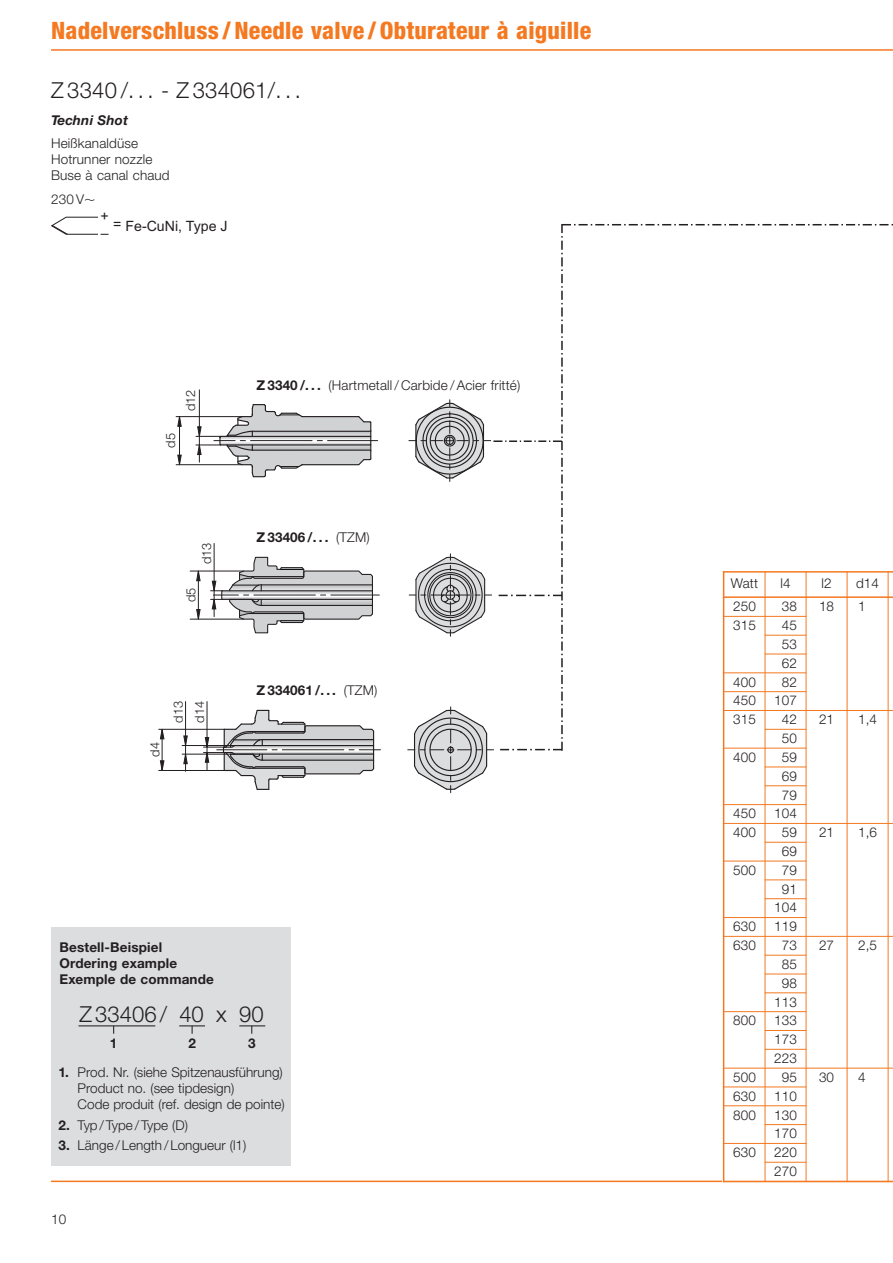
<style>
.page{position:relative;width:893px;height:1263px;background:#fff}
.page>*{position:absolute;margin:0;border:0;box-sizing:border-box;transform-origin:0 0}
.t1{font:800 condensed 24px "Helvetica Neue";letter-spacing:.01em;color:#f47921}
.t2{font:300 22.05px "Helvetica Neue";letter-spacing:.01em;color:#231f20}
.t3{font:14.25px/17.4px "Helvetica Neue";color:#231f20}
.t4{font:300 13.5px/18.8px "Helvetica Neue";letter-spacing:.01em;color:#231f20}
.t5{font:700 13.5px/15.9px "Helvetica Neue CE";letter-spacing:.01em;color:#231f20}
.t6{font:italic 700 13.5px "Helvetica Neue CE";letter-spacing:.01em;color:#231f20}
.t7{font:300 12.9px/21.5px "Helvetica Neue";color:#231f20}
.t8{font:300 12.75px "Helvetica Neue";color:#231f20}
.s1{font-family:"European Pi Two";font-weight:400}
.s2{font-family:"Helvetica Neue CE";font-weight:700}
.s3{font-family:"Helvetica Neue";font-weight:300}
</style>
<div class="page">
<hr style="left:51px;top:49px;width:842px;height:2px;background:#f47921">
<hr style="left:51px;top:1180px;width:842px;height:2px;background:#f47921">
<svg style="left:51px;top:216px;width:47px;height:19px"></svg>
<div style="left:806px;top:1068px;width:41px;height:113px;background:#fff"></div>
<div style="left:847px;top:1068px;width:41px;height:113px;background:#fff"></div>
<div style="left:888px;top:1068px;width:5px;height:113px;background:#fff"></div>
<div style="left:723px;top:1143px;width:42px;height:38px;background:#fff"></div>
<div style="left:765px;top:1162px;width:41px;height:20px;background:#fff"></div>
<hr style="left:723px;top:571px;width:1px;height:611px;background:#f47921">
<hr style="left:765px;top:571px;width:1px;height:611px;background:#f47921">
<hr style="left:806px;top:571px;width:1px;height:611px;background:#f47921">
<hr style="left:847px;top:571px;width:1px;height:611px;background:#f47921">
<hr style="left:888px;top:571px;width:1px;height:611px;background:#f47921">
<hr style="left:723px;top:804px;width:83px;height:1px;background:#f47921">
<hr style="left:723px;top:823px;width:170px;height:1px;background:#f47921">
<hr style="left:765px;top:842px;width:41px;height:1px;background:#f47921">
<hr style="left:723px;top:861px;width:83px;height:1px;background:#f47921">
<hr style="left:765px;top:879px;width:41px;height:1px;background:#f47921">
<hr style="left:765px;top:898px;width:41px;height:1px;background:#f47921">
<hr style="left:723px;top:917px;width:83px;height:1px;background:#f47921">
<hr style="left:723px;top:936px;width:170px;height:1px;background:#f47921">
<hr style="left:765px;top:955px;width:41px;height:1px;background:#f47921">
<hr style="left:765px;top:974px;width:41px;height:1px;background:#f47921">
<hr style="left:765px;top:992px;width:41px;height:1px;background:#f47921">
<hr style="left:723px;top:1011px;width:83px;height:1px;background:#f47921">
<hr style="left:765px;top:1030px;width:41px;height:1px;background:#f47921">
<hr style="left:765px;top:1049px;width:41px;height:1px;background:#f47921">
<hr style="left:723px;top:1068px;width:170px;height:1px;background:#f47921">
<hr style="left:723px;top:1086px;width:83px;height:1px;background:#f47921">
<hr style="left:723px;top:1105px;width:83px;height:1px;background:#f47921">
<hr style="left:765px;top:1124px;width:41px;height:1px;background:#f47921">
<hr style="left:723px;top:1143px;width:83px;height:1px;background:#f47921">
<hr style="left:765px;top:1162px;width:41px;height:1px;background:#f47921">
<hr style="left:723px;top:1181px;width:170px;height:1px;background:#f47921">
<hr style="left:176px;top:464px;width:66px;height:1px;background:#231f20">
<hr style="left:176px;top:416px;width:66px;height:1px;background:#231f20">
<hr style="left:199px;top:390px;width:1px;height:46px;background:#231f20">
<svg style="left:177px;top:416px;width:5px;height:49px"></svg>
<svg style="left:196px;top:403px;width:182px;height:75px"></svg>
<hr style="left:190px;top:619px;width:54px;height:1px;background:#231f20">
<hr style="left:190px;top:571px;width:54px;height:1px;background:#231f20">
<hr style="left:214px;top:543px;width:1px;height:56px;background:#231f20">
<svg style="left:196px;top:570px;width:5px;height:50px"></svg>
<svg style="left:211px;top:556px;width:168px;height:78px"></svg>
<hr style="left:159px;top:770px;width:65px;height:1px;background:#231f20">
<hr style="left:159px;top:729px;width:65px;height:1px;background:#231f20">
<hr style="left:207px;top:701px;width:1px;height:46px;background:#231f20">
<hr style="left:182px;top:745px;width:53px;height:1px;background:#231f20">
<hr style="left:182px;top:754px;width:53px;height:1px;background:#231f20">
<hr style="left:185px;top:701px;width:1px;height:44px;background:#231f20">
<svg style="left:160px;top:729px;width:5px;height:41px"></svg>
<svg style="left:183px;top:735px;width:5px;height:35px"></svg>
<svg style="left:203px;top:709px;width:177px;height:81px"></svg>
<svg style="left:408px;top:224px;width:485px;height:569px"></svg>
<div style="left:51px;top:927px;width:239px;height:239px;background:#dcdddf"></div>
<hr style="left:78px;top:1025px;width:77px;height:1px;background:#231f20">
<svg style="left:179px;top:1025px;width:26px;height:9px"></svg>
<svg style="left:239px;top:1025px;width:26px;height:9px"></svg>
<h1 class="t1" style="left:51px;top:22px;width:542px">Nadelverschluss / Needle valve / Obturateur à aiguille</h1>
<h2 class="t2" style="left:51px;top:82px;width:251px">Z 3340 /. . . - Z 334061/. . .</h2>
<p class="t6" style="left:51px;top:115px;width:79px">Techni Shot</p>
<p class="t4" style="left:51px;top:137px;width:120px;line-height:15.9px">Heißkanaldüse<br>Hotrunner nozzle<br>Buse à canal chaud</p>
<p class="t4" style="left:51px;top:191px;width:46px">230 V<span class="s1">-</span></p>
<p class="t3" style="left:100px;top:208px;width:10px">+ –</p>
<p class="t3" style="left:113px;top:218px;width:116px">= Fe-CuNi, Type J</p>
<p class="t8" style="left:166px;top:448px;width:16px;rotate:-90deg">d5</p>
<p class="t8" style="left:186px;top:411px;width:23px;rotate:-90deg">d12</p>
<p class="t7" style="left:197px;top:564px;width:23px;rotate:-90deg">d13</p>
<p class="t7" style="left:181px;top:602px;width:16px;rotate:-90deg">d5</p>
<p class="t7" style="left:145px;top:757px;width:16px;rotate:-90deg">d4</p>
<p class="t7" style="left:169px;top:723px;width:23px;rotate:-90deg">d13 d14</p>
<p class="t4" style="left:256px;top:377px;width:265px"><span class="s2">Z 3340 /. . .</span> (Hartmetall / Carbide / Acier fritté)</p>
<p class="t5" style="left:256px;top:530px;width:115px">Z 33406 /. . . <span class="s3">(TZM)</span></p>
<p class="t5" style="left:256px;top:684px;width:123px">Z 334061 /. . . <span class="s3">(TZM)</span></p>
<p class="t5" style="left:60px;top:941px;width:156px">Bestell-Beispiel<br>Ordering example<br>Exemple de commande</p>
<h2 class="t2" style="left:80px;top:1006px;width:186px">Z 33406 / 40 x 90</h2>
<p class="t5" style="left:110px;top:1037px;width:9px">1</p>
<p class="t5" style="left:189px;top:1037px;width:9px">2</p>
<p class="t5" style="left:248px;top:1037px;width:9px">3</p>
<p class="t4" style="left:78px;top:1065px;width:209px;line-height:16.2px;text-indent:-19px"><span class="s2">1.</span> Prod. Nr. (siehe Spitzenausführung)<br>Product no. (see tipdesign)<br>Code produit (ref. design de pointe)</p>
<p class="t4" style="left:59px;top:1117px;width:131px"><span class="s2">2.</span> Typ / Type / Type (D)</p>
<p class="t4" style="left:59px;top:1137px;width:189px"><span class="s2">3.</span> Länge / Length / Longueur (l1)</p>
<p class="t4" style="left:51px;top:1211px;width:17px">10</p>
<p class="t4" style="left:731px;top:575px;width:29px">Watt</p>
<p class="t4" style="left:780px;top:575px;width:12px">l4</p>
<p class="t4" style="left:821px;top:575px;width:12px">l2</p>
<p class="t4" style="left:856px;top:575px;width:25px">d14</p>
<p class="t4" style="left:733px;top:598px;width:24px">250</p>
<p class="t4" style="left:782px;top:598px;width:17px">38</p>
<p class="t4" style="left:819px;top:598px;width:17px">18</p>
<p class="t4" style="left:733px;top:617px;width:24px">315</p>
<p class="t4" style="left:782px;top:617px;width:17px;text-align:justify">45<br>53<br>62</p>
<p class="t4" style="left:733px;top:674px;width:24px">400</p>
<p class="t4" style="left:782px;top:674px;width:17px">82</p>
<p class="t4" style="left:733px;top:692px;width:24px">450</p>
<p class="t4" style="left:774px;top:692px;width:24px">107</p>
<p class="t4" style="left:733px;top:711px;width:24px">315</p>
<p class="t4" style="left:782px;top:711px;width:17px">42</p>
<p class="t4" style="left:819px;top:711px;width:17px">21</p>
<p class="t4" style="left:858px;top:711px;width:21px">1,4</p>
<p class="t4" style="left:782px;top:730px;width:17px">50</p>
<p class="t4" style="left:733px;top:749px;width:24px">400</p>
<p class="t4" style="left:782px;top:749px;width:17px;text-align:justify">59<br>69<br>79</p>
<p class="t4" style="left:733px;top:805px;width:24px">450</p>
<p class="t4" style="left:774px;top:805px;width:24px">104</p>
<p class="t4" style="left:733px;top:824px;width:24px">400</p>
<p class="t4" style="left:782px;top:824px;width:17px">59</p>
<p class="t4" style="left:819px;top:824px;width:17px">21</p>
<p class="t4" style="left:858px;top:824px;width:21px">1,6</p>
<p class="t4" style="left:782px;top:843px;width:17px">69</p>
<p class="t4" style="left:733px;top:862px;width:24px">500</p>
<p class="t4" style="left:774px;top:862px;width:24px;text-align:center">79<br>91<br>104</p>
<p class="t4" style="left:733px;top:918px;width:24px">630</p>
<p class="t4" style="left:774px;top:918px;width:24px">119</p>
<p class="t4" style="left:733px;top:937px;width:24px">630</p>
<p class="t4" style="left:782px;top:937px;width:17px">73</p>
<p class="t4" style="left:819px;top:937px;width:17px">27</p>
<p class="t4" style="left:858px;top:937px;width:21px">2,5</p>
<p class="t4" style="left:774px;top:956px;width:24px;text-align:center">85<br>98<br>113</p>
<p class="t4" style="left:733px;top:1012px;width:24px">800</p>
<p class="t4" style="left:774px;top:1012px;width:24px;text-align:justify">133<br>173<br>223</p>
<p class="t4" style="left:733px;top:1069px;width:24px">500</p>
<p class="t4" style="left:782px;top:1069px;width:17px">95</p>
<p class="t4" style="left:819px;top:1069px;width:17px">30</p>
<p class="t4" style="left:733px;top:1088px;width:24px">630</p>
<p class="t4" style="left:774px;top:1088px;width:24px">110</p>
<p class="t4" style="left:733px;top:1106px;width:24px">800</p>
<p class="t4" style="left:774px;top:1106px;width:24px">130<br>170</p>
<p class="t4" style="left:733px;top:1144px;width:24px">630</p>
<p class="t4" style="left:774px;top:1144px;width:24px">220<br>270</p>
</div>
